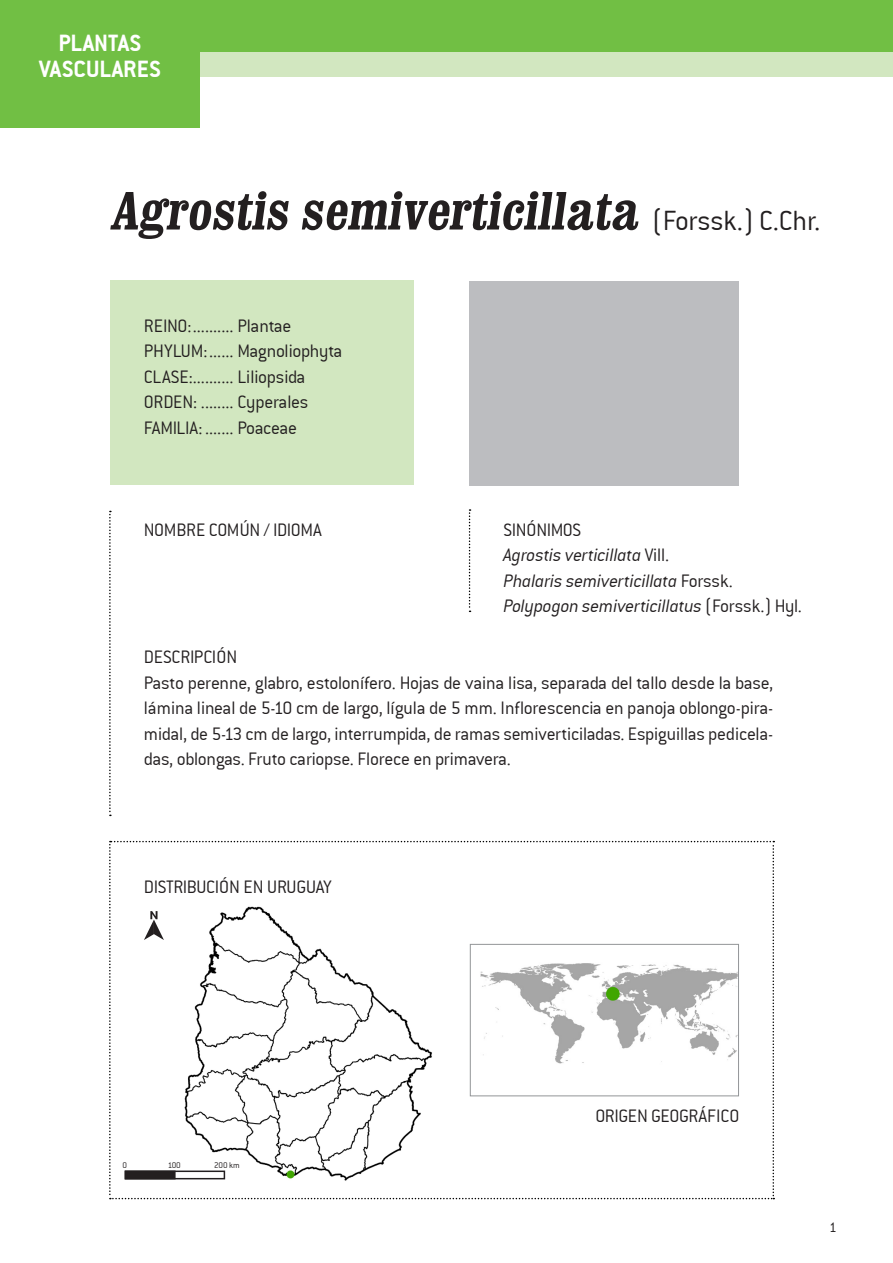
<style>
.page{position:relative;width:893px;height:1263px;background:#fff}
.page>*{position:absolute;margin:0;border:0;box-sizing:border-box;transform-origin:0 0}
.t1{font:700 condensed 54px "Clarendon";color:#231f20}
.t2{font:25.5px "Conduit ITCTT Bold";color:#fff}
.texto_justificado_co{font:19.5px/25.5px "Conduit ITCTT Light";letter-spacing:-.015em;color:#231f20;text-align:justify}
.texto_sobre_fondo_de{font:19.5px "Conduit ITCTT Light";letter-spacing:-.015em;color:#231f20}
.texto_comun_13_17{font:italic 19.5px "Conduit ITCTT Light";letter-spacing:-.01em;color:#231f20}
.texto_comun_13_17-2{font:19.5px "Conduit ITCTT Light";letter-spacing:-.015em;color:#231f20}
.t3{font:15px "Conduit ITCTT Light";color:#231f20}
.texto_comun_13_17-3{font:9px "Conduit ITCTT Light";color:#231f20}
.s1{font-family:"Conduit ITCTT Light";font-weight:400;font-stretch:normal;font-size:30px}
.s2{font-style:normal}
</style>
<div class="page">
<div style="left:110px;top:280px;width:304px;height:204px;background:#d2e7c0"></div>
<div style="left:470px;top:281px;width:269px;height:204px;background:#bcbdc0"></div>
<div style="left:0;top:51px;width:893px;height:26px;background:#d2e7c0"></div>
<div style="left:0;top:0;width:893px;height:51px;background:#71bf44"></div>
<div style="left:0;top:0;width:200px;height:128px;background:#71bf44"></div>
<svg style="left:109px;top:511px;width:2px;height:305px"></svg>
<svg style="left:469px;top:509px;width:2px;height:103px"></svg>
<svg style="left:109px;top:841px;width:665px;height:358px"></svg>
<div style="left:125px;top:1170px;width:51px;height:9px;background:#231f20;border:2px solid #231f20"></div>
<div style="left:125px;top:1170px;width:100px;height:9px;border:2px solid #231f20"></div>
<p class="t2" style="left:59px;top:28px;width:84px">PLANTAS</p>
<p class="t2" style="left:39px;top:54px;width:123px">VASCULARES</p>
<p class="t1" style="left:110px;top:177px;width:712px">Agrostis semiverticillata <span class="s1">( Fo r s s k . ) C . C h r.</span></p>
<p class="texto_sobre_fondo_de" style="left:144px;top:315px;width:149px">REINO:.......... Plantae</p>
<p class="texto_sobre_fondo_de" style="left:144px;top:340px;width:200px">PHYLUM:...... Magnoliophyta</p>
<p class="texto_sobre_fondo_de" style="left:144px;top:366px;width:163px">CLASE:.......... Liliopsida</p>
<p class="texto_sobre_fondo_de" style="left:144px;top:391px;width:166px">ORDEN: ........ Cyperales</p>
<p class="texto_sobre_fondo_de" style="left:144px;top:417px;width:155px">FAMILIA: ....... Poaceae</p>
<p class="texto_justificado_co" style="left:144px;top:517px;width:179px">NOMBRE COMÚN / IDIOMA</p>
<p class="texto_comun_13_17-2" style="left:504px;top:519px;width:79px">SINÓNIMOS</p>
<p class="texto_comun_13_17" style="left:504px;top:544px;width:167px">Agrostis verticillata <span class="s2">Vill.</span></p>
<p class="texto_comun_13_17" style="left:504px;top:570px;width:231px">Phalaris semiverticillata <span class="s2">Forssk.</span></p>
<p class="texto_comun_13_17" style="left:504px;top:595px;width:300px">Polypogon semiverticillatus <span class="s2">(Forssk.) Hyl.</span></p>
<p class="texto_comun_13_17-2" style="left:144px;top:646px;width:95px">DESCRIPCIÓN</p>
<p class="texto_justificado_co" style="left:144px;top:670px;width:631px">Pasto perenne, glabro, estolonífero. Hojas de vaina lisa, separada del tallo desde la base, lámina lineal de 5-10 cm de largo, lígula de 5 mm. Inflorescencia en panoja oblongo-pira&shy;midal, de 5-13 cm de largo, interrumpida, de ramas semiverticiladas. Espiguillas pedicela&shy;das, oblongas. Fruto cariopse. Florece en primavera.</p>
<p class="texto_comun_13_17-2" style="left:144px;top:876px;width:190px">DISTRIBUCIÓN EN URUGUAY</p>
<p class="texto_comun_13_17-3" style="left:122px;top:1160px;width:6px">0</p>
<p class="texto_comun_13_17-3" style="left:168px;top:1160px;width:15px">100</p>
<p class="texto_comun_13_17-3" style="left:214px;top:1160px;width:27px">200 km</p>
<p class="texto_comun_13_17-2" style="left:595px;top:1105px;width:145px">ORIGEN GEOGRÁFICO</p>
<p class="t3" style="left:829px;top:1219px;width:9px">1</p>
</div>
